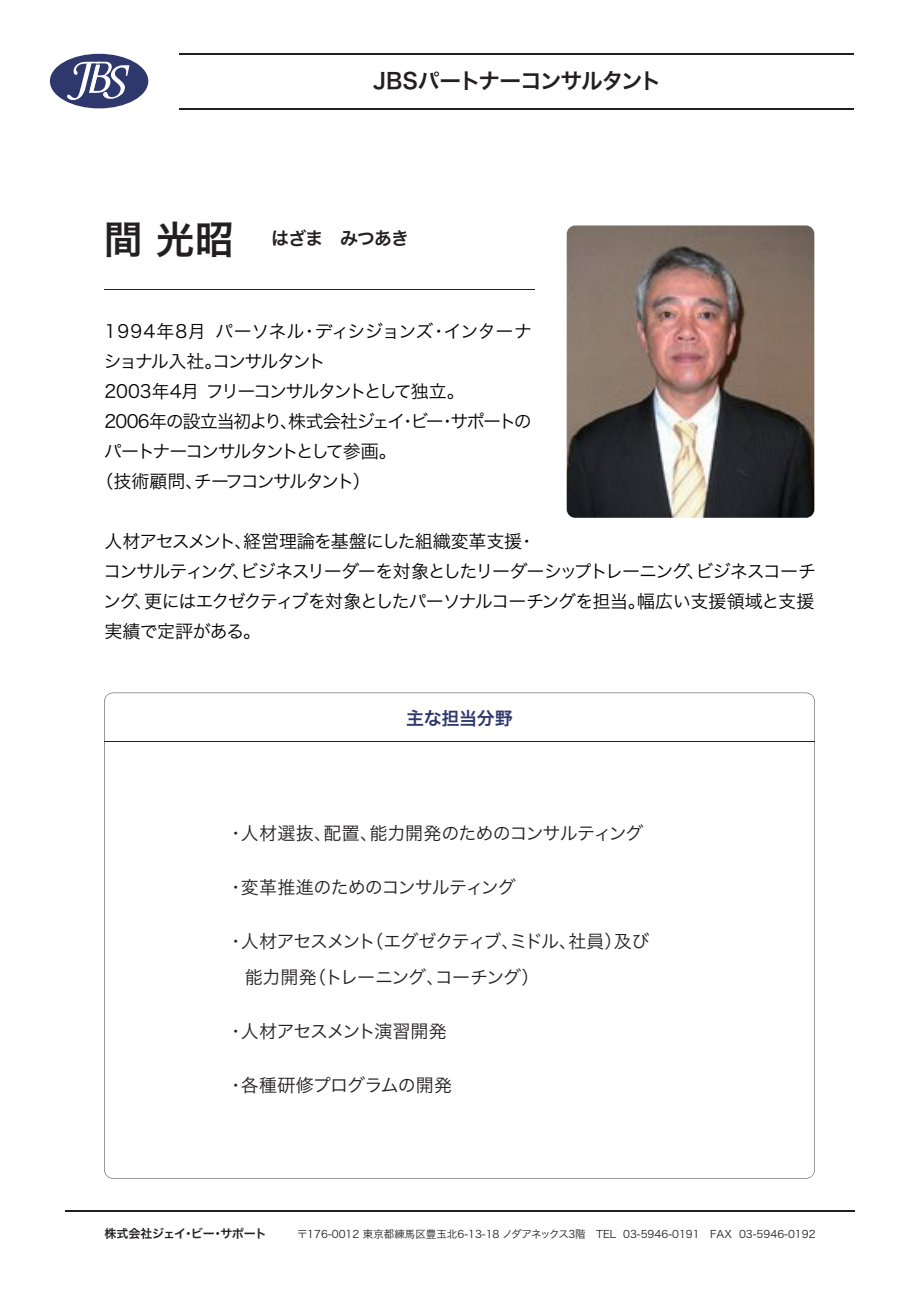
<style>
.page{position:relative;width:919px;height:1289px;background:#fff}
.page>*{position:absolute;margin:0;border:0;box-sizing:border-box;transform-origin:0 0}
.t1{font:21.75px "Hira Kaku Pro W6 90 pv RKSJ H";letter-spacing:-.055em;color:#231f20}
.t2{font:18px/30px "Hira Kaku Std W3 90 pv RKSJ H";letter-spacing:-.07em;color:#030303}
.t3{font:18px/36px "Hira Kaku Pro W3 90 pv RKSJ H";letter-spacing:-.05em;color:#231f20}
.t4{font:18px "Hira Kaku Std W3 90 pv RKSJ H";letter-spacing:-.115em;color:#030303}
.t5{font:18px "Hira Kaku Std W3 90 pv RKSJ H";letter-spacing:-.01em;color:#030303}
.t6{font:18px "Hira Kaku Std W3 90 pv RKSJ H";letter-spacing:-.1em;color:#030303}
.t7{font:18px "Hira Kaku Pro W6 90 pv RKSJ H";letter-spacing:-.055em;color:#231f20}
.t8{font:18px "Hira Kaku Pro W6 90 pv RKSJ H";letter-spacing:-.02em;color:#2f386d}
.t9{font:12px "Hira Kaku Pro W6 90 pv RKSJ H";letter-spacing:-.025em;color:#231f20}
.t10{font:10.5px "Hira Kaku Pro W3 90 pv RKSJ H";color:#231f20}
.s1{font-size:39px}
</style>
<div class="page">
<hr style="left:65px;top:1210px;width:789px;height:1px;background:#231f20">
<hr style="left:179px;top:108px;width:675px;height:2px;background:#231f20">
<hr style="left:179px;top:53px;width:675px;height:2px;background:#231f20">
<div style="left:50px;top:54px;width:98px;height:54px;background:#2f386d;border-radius:50%"></div>
<svg style="left:67px;top:62px;width:62px;height:38px"></svg>
<svg style="left:104px;top:692px;width:710px;height:486px"></svg>
<img style="left:566px;top:225px;width:248px;height:293px;border-radius:9px">
<hr style="left:104px;top:289px;width:430px;height:1px;background:#231f20">
<p class="t1" style="left:373px;top:72px;width:290px">JBSパートナーコンサルタント</p>
<p class="t7" style="left:104px;top:231px;width:307px"><span class="s1">間 光昭</span> はざま　みつあき</p>
<p class="t5" style="left:104px;top:324px;width:429px">1994年8月パーソネル・ディシジョンズ・インターナ</p>
<p class="t4" style="left:103px;top:354px;width:224px">ショナル入社。コンサルタント</p>
<p class="t2" style="left:104px;top:378px;width:362px">2003年4月フリーコンサルタントとして独立。</p>
<p class="t2" style="left:104px;top:408px;width:429px">2006年の設立当初より、株式会社ジェイ・ビー・サポートの</p>
<p class="t4" style="left:104px;top:444px;width:294px">パートナーコンサルタントとして参画。</p>
<p class="t6" style="left:95px;top:474px;width:277px">（技術顧問、チーフコンサルタント）</p>
<p class="t2" style="left:103px;top:528px;width:714px">人材アセスメント、経営理論を基盤にした組織変革支援・<br>コンサルティング、ビジネスリーダーを対象としたリーダーシップトレーニング、ビジネスコーチング、更にはエクゼクティブを対象としたパーソナルコーチングを担当。幅広い支援領域と支援実績で定評がある。</p>
<p class="t8" style="left:406px;top:711px;width:108px">主な担当分野</p>
<p class="t3" style="left:227px;top:818px;width:418px">・人材選抜、配置、能力開発のためのコンサルティング</p>
<p class="t3" style="left:227px;top:872px;width:290px">・変革推進のためのコンサルティング</p>
<p class="t3" style="left:245px;top:926px;width:406px;text-indent:-18px">・人材アセスメント（エグゼクティブ、ミドル、社員）及び能力開発（トレーニング、コーチング）</p>
<p class="t3" style="left:227px;top:1016px;width:221px">・人材アセスメント演習開発</p>
<p class="t3" style="left:227px;top:1070px;width:227px">・各種研修プログラムの開発</p>
<p class="t9" style="left:104px;top:1228px;width:164px">株式会社ジェイ・ビー・サポート</p>
<p class="t10" style="left:297px;top:1230px;width:530px">〒176-0012 東京都練馬区豊玉北6-13-18 ノダアネックス3階　TEL 03-5946-0191　FAX 03-5946-0192　</p>
</div>
